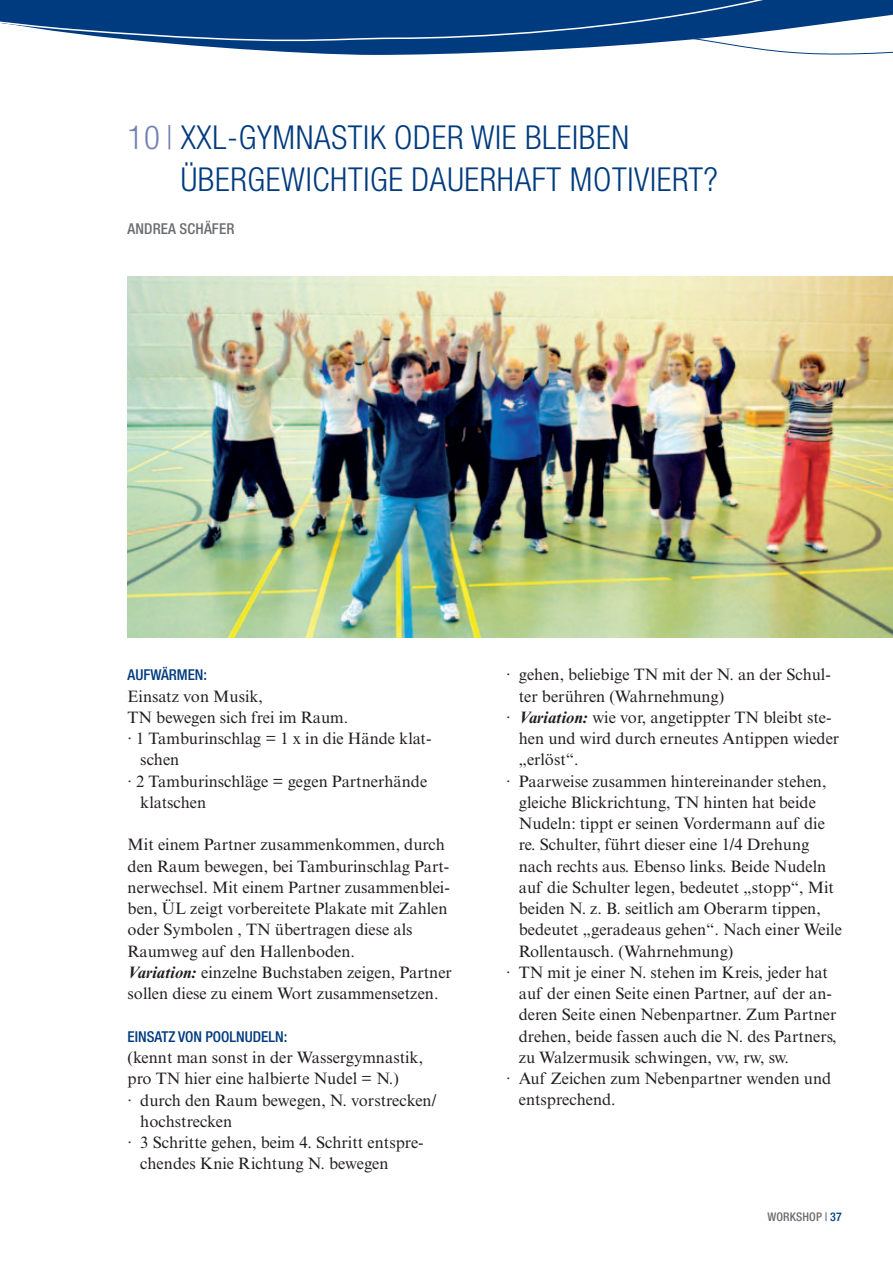
<style>
.page{position:relative;width:893px;height:1263px;background:#fff}
.page>*{position:absolute;margin:0;border:0;box-sizing:border-box;transform-origin:0 0}
.t1{font:300 condensed 33px/42.5px "Helvetica Neue LT Std";letter-spacing:.02em;color:#013b7f}
.t2{font:16.5px/21.3px "Times New Roman MT Std";color:#231f20}
.t3{font:500 condensed 15px "Helvetica Neue LT Std";color:#013b7f}
.t4{font:500 condensed 15px "Helvetica Neue LT Std";letter-spacing:.01em;color:#6c6d70}
.t5{font:500 condensed 12px "Helvetica Neue LT Std";letter-spacing:.01em;color:#6c6d70}
.s1{color:#7282b1}
.s2{font-weight:700;font-style:italic}
.s3{color:#013b7f}
</style>
<div class="page">
<img style="left:128px;top:276px;width:765px;height:362px">
<div style="left:0;top:0;width:893px;height:15px;background:#013b7f"></div>
<svg style="left:0;top:15px;width:893px;height:40px"></svg>
<h1 class="t1" style="left:181px;top:116px;width:539px;text-indent:-53px"><span class="s1">10 |</span> XXL-GYMNASTIK ODER WIE BLEIBEN<br>ÜBERGEWICHTIGE DAUERHAFT MOTIVIERT?</h1>
<p class="t4" style="left:128px;top:220px;width:108px">ANDREA SCHÄFER</p>
<p class="t3" style="left:128px;top:666px;width:81px">AUFWÄRMEN:</p>
<p class="t2" style="left:128px;top:685px;width:137px">Einsatz von Musik,</p>
<p class="t2" style="left:128px;top:707px;width:222px">TN bewegen sich frei im Raum.</p>
<p class="t2" style="left:128px;top:728px;width:306px">· 1 Tamburinschlag = 1 x in die Hände klat-</p>
<p class="t2" style="left:140px;top:749px;width:41px">schen</p>
<p class="t2" style="left:128px;top:770px;width:301px">· 2 Tamburinschläge = gegen Partnerhände</p>
<p class="t2" style="left:140px;top:792px;width:67px">klatschen</p>
<p class="t2" style="left:128px;top:834px;width:326px">Mit einem Partner zusammenkommen, durch den Raum bewegen, bei Tamburinschlag Part&shy;nerwechsel. Mit einem Partner zusammenblei&shy;ben, ÜL zeigt vorbereitete Plakate mit Zahlen oder Symbolen , TN übertragen diese als Raumweg auf den Hallenboden.<br><span class="s2">Variation:</span> einzelne Buchstaben zeigen, Partner sollen diese zu einem Wort zusammensetzen.</p>
<p class="t3" style="left:128px;top:1027px;width:161px">EINSATZ VON POOLNUDELN:</p>
<p class="t2" style="left:128px;top:1047px;width:297px">(kennt man sonst in der Wassergymnastik,</p>
<p class="t2" style="left:128px;top:1068px;width:273px">pro TN hier eine halbierte Nudel = N.)</p>
<p class="t2" style="left:128px;top:1089px;width:310px">· durch den Raum bewegen, N. vorstrecken/</p>
<p class="t2" style="left:140px;top:1111px;width:93px">hochstrecken</p>
<p class="t2" style="left:128px;top:1132px;width:298px">· 3 Schritte gehen, beim 4. Schritt entspre-</p>
<p class="t2" style="left:140px;top:1153px;width:250px">chendes Knie Richtung N. bewegen</p>
<p class="t2" style="left:506px;top:664px;width:326px">· gehen, beliebige TN mit der N. an der Schul-</p>
<p class="t2" style="left:519px;top:685px;width:207px">ter berühren (Wahrnehmung)</p>
<p class="t2" style="left:506px;top:707px;width:327px">· <span class="s2">Variation:</span> wie vor, angetippter TN bleibt ste-</p>
<p class="t2" style="left:519px;top:728px;width:322px">hen und wird durch erneutes Antippen wieder</p>
<p class="t2" style="left:519px;top:749px;width:61px">„erlöst“.</p>
<p class="t2" style="left:506px;top:770px;width:322px">· Paarweise zusammen hintereinander stehen,</p>
<p class="t2" style="left:519px;top:792px;width:299px">gleiche Blickrichtung, TN hinten hat beide</p>
<p class="t2" style="left:519px;top:813px;width:308px">Nudeln: tippt er seinen Vordermann auf die</p>
<p class="t2" style="left:519px;top:834px;width:292px">re. Schulter, führt dieser eine 1/4 Drehung</p>
<p class="t2" style="left:519px;top:855px;width:309px">nach rechts aus. Ebenso links. Beide Nudeln</p>
<p class="t2" style="left:519px;top:877px;width:317px">auf die Schulter legen, bedeutet „stopp“, Mit</p>
<p class="t2" style="left:519px;top:898px;width:304px">beiden N. z. B. seitlich am Oberarm tippen,</p>
<p class="t2" style="left:519px;top:919px;width:325px">bedeutet „geradeaus gehen“. Nach einer Weile</p>
<p class="t2" style="left:519px;top:940px;width:216px">Rollentausch. (Wahrnehmung)</p>
<p class="t2" style="left:506px;top:962px;width:323px">· TN mit je einer N. stehen im Kreis, jeder hat</p>
<p class="t2" style="left:519px;top:983px;width:315px">auf der einen Seite einen Partner, auf der an-</p>
<p class="t2" style="left:519px;top:1004px;width:319px">deren Seite einen Nebenpartner. Zum Partner</p>
<p class="t2" style="left:519px;top:1025px;width:319px">drehen, beide fassen auch die N. des Partners,</p>
<p class="t2" style="left:519px;top:1047px;width:272px">zu Walzermusik schwingen, vw, rw, sw.</p>
<p class="t2" style="left:506px;top:1068px;width:327px">· Auf Zeichen zum Nebenpartner wenden und</p>
<p class="t2" style="left:519px;top:1089px;width:98px">entsprechend.</p>
<p class="t5" style="left:767px;top:1209px;width:76px">WORKSHOP | <span class="s3">37</span></p>
</div>
